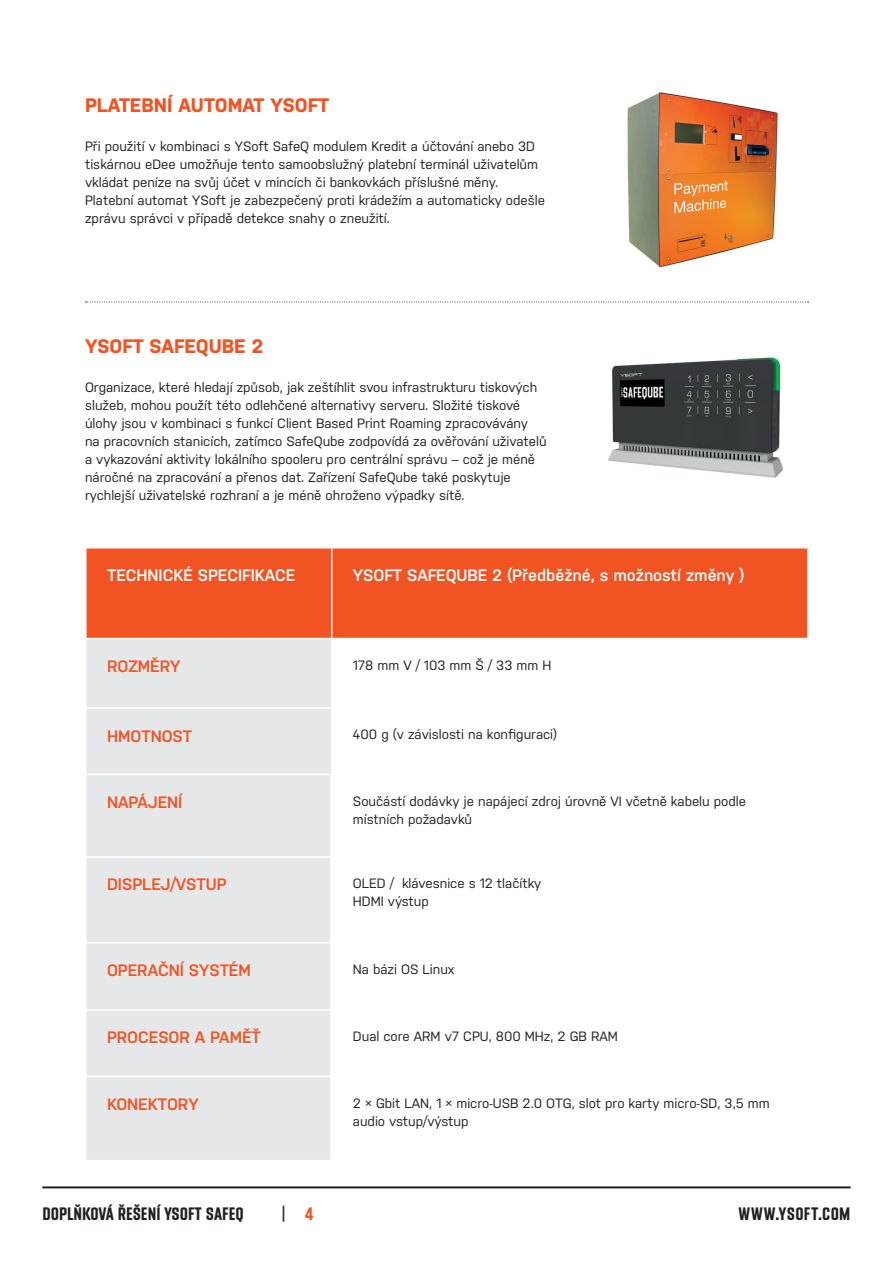
<style>
.page{position:relative;width:893px;height:1263px;background:#fff}
.page>*{position:absolute;margin:0;border:0;box-sizing:border-box;transform-origin:0 0}
.t1{font:700 19.5px "Nudista";color:#f15322}
.t2{font:700 18px "Y Soft";color:#231f20}
.t3{font:700 18px "Y Soft";letter-spacing:.025em;color:#231f20}
.t4{font:18px "Y Soft";color:#231f20}
.t5{font:600 16.5px "Nudista";color:#f15322}
.t6{font:600 16.5px "Nudista";color:#fff}
.t7{font:13.5px/18px "Nudista";color:#231f20}
.s1{font-weight:700;color:#f15322}
</style>
<div class="page">
<hr style="left:43px;top:1186px;width:807px;height:2px;background:#231f20">
<img style="left:627px;top:92px;width:151px;height:176px">
<svg style="left:85px;top:302px;width:723px;height:1px"></svg>
<div style="left:87px;top:548px;width:720px;height:90px;background:#f15322"></div>
<div style="left:87px;top:639px;width:244px;height:521px;background:#e6e7e9"></div>
<hr style="left:85px;top:707px;width:247px;height:2px;background:#fff">
<hr style="left:85px;top:856px;width:247px;height:2px;background:#fff">
<hr style="left:85px;top:942px;width:247px;height:1px;background:#fff">
<hr style="left:85px;top:1009px;width:247px;height:2px;background:#fff">
<hr style="left:85px;top:1075px;width:247px;height:2px;background:#fff">
<hr style="left:330px;top:775px;width:3px;height:81px;background:#fff">
<hr style="left:330px;top:858px;width:3px;height:84px;background:#fff">
<hr style="left:330px;top:943px;width:3px;height:66px;background:#fff">
<hr style="left:330px;top:1011px;width:3px;height:64px;background:#fff">
<hr style="left:330px;top:1077px;width:3px;height:83px;background:#fff">
<hr style="left:85px;top:774px;width:247px;height:1px;background:#fff">
<hr style="left:331px;top:548px;width:1px;height:90px;background:#fff">
<img style="left:608px;top:357px;width:175px;height:121px">
<h1 class="t1" style="left:85px;top:94px;width:245px">PLATEBNÍ AUTOMAT YSOFT</h1>
<p class="t7" style="left:85px;top:137px;width:461px">Při použití v kombinaci s YSoft SafeQ modulem Kredit a účtování anebo 3D tiskárnou eDee umožňuje tento samoobslužný platební terminál uživatelům vkládat peníze na svůj účet v mincích či bankovkách příslušné měny.<br>Platební automat YSoft je zabezpečený proti krádežím a automaticky odešle zprávu správci v případě detekce snahy o zneužití.</p>
<h1 class="t1" style="left:85px;top:335px;width:180px">YSOFT SAFEQUBE 2</h1>
<p class="t7" style="left:85px;top:378px;width:463px">Organizace, které hledají způsob, jak zeštíhlit svou infrastrukturu tiskových služeb, mohou použít této odlehčené alternativy serveru. Složité tiskové úlohy jsou v kombinaci s funkcí Client Based Print Roaming zpracovávány<br>na pracovních stanicích, zatímco SafeQube zodpovídá za ověřování uživatelů a vykazování aktivity lokálního spooleru pro centrální správu – což je méně náročné na zpracování a přenos dat. Zařízení SafeQube také poskytuje rychlejší uživatelské rozhraní a je méně ohroženo výpadky sítě.</p>
<p class="t6" style="left:107px;top:566px;width:190px">TECHNICKÉ SPECIFIKACE</p>
<p class="t6" style="left:353px;top:566px;width:393px">YSOFT SAFEQUBE 2 (Předběžné, s možností změny )</p>
<p class="t5" style="left:107px;top:657px;width:75px">ROZMĚRY</p>
<p class="t7" style="left:353px;top:656px;width:200px">178 mm V / 103 mm Š / 33 mm H</p>
<p class="t5" style="left:107px;top:726px;width:87px">HMOTNOST</p>
<p class="t7" style="left:353px;top:725px;width:206px">400 g (v závislosti na konfiguraci)</p>
<p class="t5" style="left:107px;top:792px;width:77px">NAPÁJENÍ</p>
<p class="t7" style="left:353px;top:792px;width:395px">Součástí dodávky je napájecí zdroj úrovně VI včetně kabelu podle místních požadavků</p>
<p class="t5" style="left:107px;top:875px;width:121px">DISPLEJ/VSTUP</p>
<p class="t7" style="left:353px;top:874px;width:190px">OLED / klávesnice s 12 tlačítky<br>HDMI výstup</p>
<p class="t5" style="left:107px;top:961px;width:145px">OPERAČNÍ SYSTÉM</p>
<p class="t7" style="left:353px;top:960px;width:103px">Na bázi OS Linux</p>
<p class="t5" style="left:107px;top:1028px;width:155px">PROCESOR A PAMĚŤ</p>
<p class="t7" style="left:353px;top:1027px;width:266px">Dual core ARM v7 CPU, 800 MHz, 2 GB RAM</p>
<p class="t5" style="left:107px;top:1094px;width:93px">KONEKTORY</p>
<p class="t7" style="left:353px;top:1094px;width:418px">2 × Gbit LAN, 1 × micro-USB 2.0 OTG, slot pro karty micro-SD, 3,5 mm audio vstup/výstup</p>
<h2 class="t2" style="left:43px;top:1204px;width:203px">DOPLŇKOVÁ ŘEŠENÍ YSOFT SAFEQ</h2>
<h2 class="t4" style="left:281px;top:1204px;width:33px">| <span class="s1">4</span></h2>
<h2 class="t3" style="left:739px;top:1204px;width:113px">WWW.YSOFT.COM</h2>
</div>
